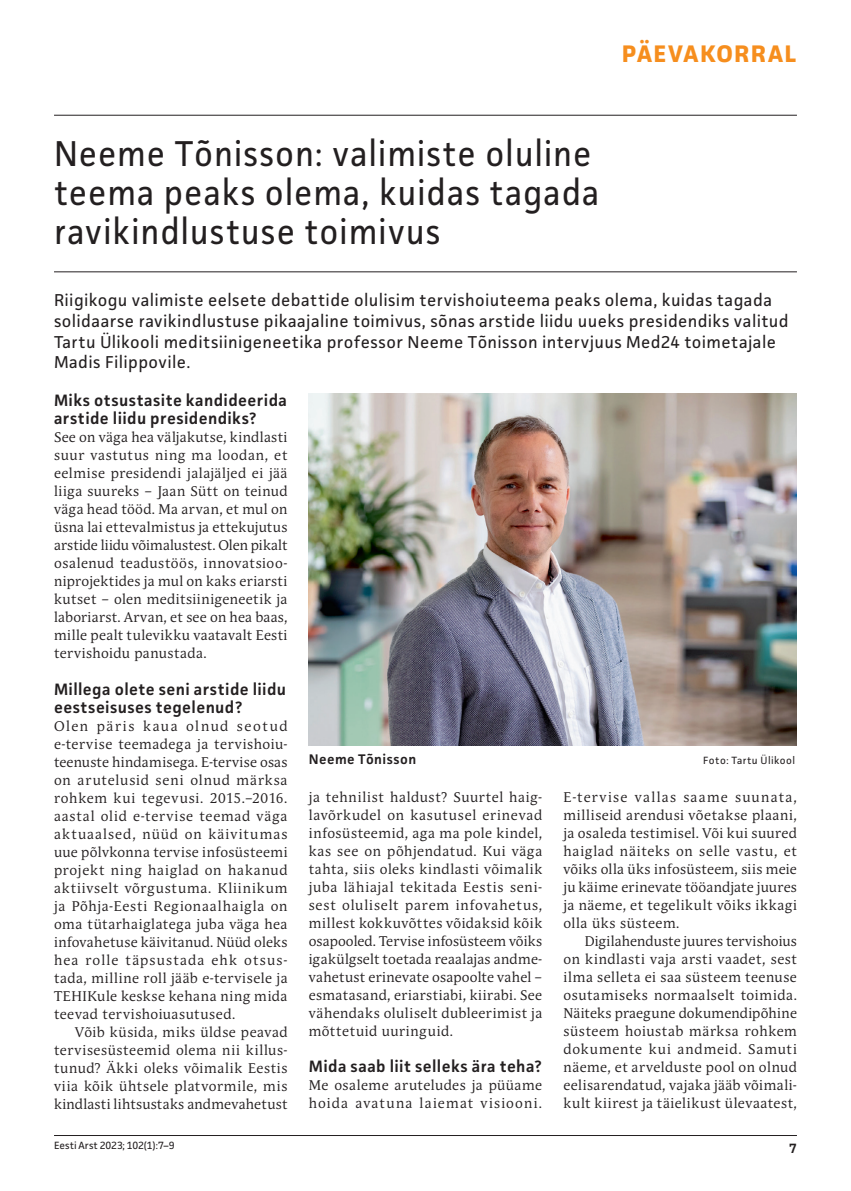
<style>
.page{position:relative;width:851px;height:1191px;background:#fff}
.page>*{position:absolute;margin:0;border:0;box-sizing:border-box;transform-origin:0 0}
.t1{font:36px/39px "Facit";letter-spacing:.025em;color:#231f20;scale:.95 1}
.t2{font:700 24px "Facit";letter-spacing:.06em;color:#f68e1e}
.t3{font:17.25px/20.7px "Facit";letter-spacing:.02em;color:#231f20}
.t4{font:600 16.5px/18px "Facit";letter-spacing:.025em;color:#231f20}
.t5{font:13.95px/18px "Andulka Book Pro";letter-spacing:.035em;color:#231f20;text-align:justify}
.t6{font:13.95px/18px "Andulka Book Pro";letter-spacing:.075em;color:#231f20}
.t7{font:600 13.95px "Facit";letter-spacing:.03em;color:#231f20}
.t8{font:600 13.5px "Facit";color:#231f20}
.t9{font:10.5px "Facit";letter-spacing:-.005em;color:#231f20}
.t10{font:10.5px "Facit";letter-spacing:.04em;color:#231f20}
</style>
<div class="page">
<hr style="left:54px;top:1135px;width:742px;height:1px;background:#231f20">
<hr style="left:54px;top:115px;width:742px;height:1px;background:#231f20">
<hr style="left:54px;top:271px;width:742px;height:1px;background:#231f20">
<img style="left:309px;top:394px;width:487px;height:351px">
<h2 class="t2" style="left:621px;top:39px;width:176px">PÄEVAKORRAL</h2>
<h1 class="t1" style="left:54px;top:133px;width:575px">Neeme Tõnisson: valimiste oluline teema peaks olema, kuidas tagada ravikindlustuse toimivus</h1>
<p class="t3" style="left:54px;top:290px;width:736px">Riigikogu valimiste eelsete debattide olulisim tervishoiuteema peaks olema, kuidas tagada solidaarse ravikindlustuse pikaajaline toimivus, sõnas arstide liidu uueks presidendiks valitud Tartu Ülikooli meditsiinigeneetika professor Neeme Tõnisson intervjuus Med24 toimetajale Madis Filippovile.</p>
<p class="t4" style="left:54px;top:391px;width:234px">Miks otsustasite kandideerida arstide liidu presidendiks?</p>
<p class="t5" style="left:54px;top:428px;width:235px">See on väga hea väljakutse, kindlasti suur vastutus ning ma loodan, et eelmise presidendi jalajäljed ei jää liiga suureks – Jaan Sütt on teinud väga head tööd. Ma arvan, et mul on üsna lai ettevalmistus ja ettekujutus arstide liidu võimalustest. Olen pikalt osalenud teadustöös, innovatsioo&shy;niprojektides ja mul on kaks eriarsti kutset – olen meditsiinigeneetik ja laboriarst. Arvan, et see on hea baas, mille pealt tulevikku vaatavalt Eesti tervishoidu panustada.</p>
<p class="t4" style="left:54px;top:679px;width:233px">Millega olete seni arstide liidu eestseisuses tegelenud?</p>
<p class="t5" style="left:54px;top:716px;width:235px">Olen päris kaua olnud seotud e-tervise teemadega ja tervishoiu&shy;teenuste hindamisega. E-tervise osas on arutelusid seni olnud märksa rohkem kui tegevusi. 2015.–2016. aastal olid e-tervise teemad väga aktuaalsed, nüüd on käivitumas uue põlvkonna tervise infosüsteemi projekt ning haiglad on hakanud aktiivselt võrgustuma. Kliinikum ja Põhja-Eesti Regionaalhaigla on oma tütarhaiglatega juba väga hea infovahetuse käivitanud. Nüüd oleks hea rolle täpsustada ehk otsus&shy;tada, milline roll jääb e-tervisele ja TEHIKule keskse kehana ning mida teevad tervishoiuasutused.</p>
<p class="t5" style="left:54px;top:1022px;width:235px;text-indent:21px">Võib küsida, miks üldse peavad tervisesüsteemid olema nii killus&shy;tunud? Äkki oleks võimalik Eestis viia kõik ühtsele platvormile, mis kindlasti lihtsustaks andmevahetust</p>
<p class="t9" style="left:54px;top:1139px;width:122px">Eesti Arst 2023; 102(1):7–9</p>
<p class="t7" style="left:309px;top:750px;width:109px">Neeme Tõnisson</p>
<p class="t10" style="left:703px;top:753px;width:93px">Foto: Tartu Ü likool</p>
<p class="t5" style="left:309px;top:788px;width:235px">ja tehnilist haldust? Suurtel haig&shy;lavõrkudel on kasutusel erinevad infosüsteemid, aga ma pole kindel, kas see on põhjendatud. Kui väga tahta, siis oleks kindlasti võimalik juba lähiajal tekitada Eestis seni&shy;sest oluliselt parem infovahetus, millest kokkuvõttes võidaksid kõik osapooled. Tervise infosüsteem võiks igakülgselt toetada reaalajas andme&shy;vahetust erinevate osapoolte vahel – esmatasand, eriarstiabi, kiirabi. See vähendaks oluliselt dubleerimist ja mõttetuid uuringuid.</p>
<p class="t4" style="left:309px;top:1057px;width:234px">Mida saab liit selleks ära teha?</p>
<p class="t6" style="left:309px;top:1076px;width:235px">Me osaleme aruteludes ja püüame hoida avatuna laiemat visiooni.</p>
<p class="t5" style="left:563px;top:788px;width:235px">E-tervise vallas saame suunata, milliseid arendusi võetakse plaani, ja osaleda testimisel. Või kui suured haiglad näiteks on selle vastu, et võiks olla üks infosüsteem, siis meie ju käime erinevate tööandjate juures ja näeme, et tegelikult võiks ikkagi olla üks süsteem.</p>
<p class="t5" style="left:563px;top:932px;width:235px;text-indent:21px">Digilahenduste juures tervishoius on kindlasti vaja arsti vaadet, sest ilma selleta ei saa süsteem teenuse osutamiseks normaalselt toimida.<br>Näiteks praegune dokumendipõhine süsteem hoiustab märksa rohkem dokumente kui andmeid. Samuti näeme, et arvelduste pool on olnud eelisarendatud, vajaka jääb võimali&shy;kult kiirest ja täielikust ülevaatest,</p>
<p class="t8" style="left:789px;top:1139px;width:9px">7</p>
</div>
